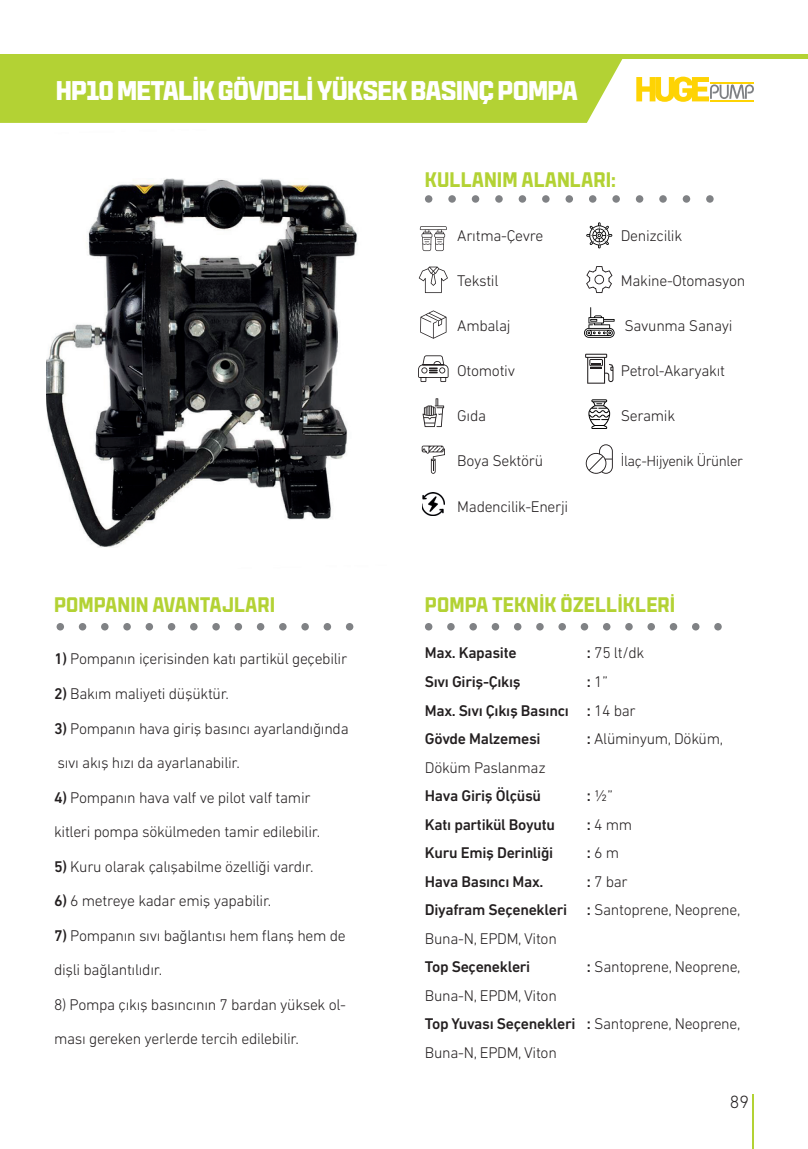
<style>
.page{position:relative;width:808px;height:1149px;background:#fff}
.page>*{position:absolute;margin:0;border:0;box-sizing:border-box;transform-origin:0 0}
.t1{font:600 27px "Cutmark";letter-spacing:-.03em;color:#fff}
.t2{font:500 21px "Cutmark";color:#b3d234}
.t3{font:300 18px "DIN Next LT Pro";color:#231f20}
.t4{font:300 15.75px/34.5px "DIN Next LT Pro";letter-spacing:-.02em;color:#231f20}
.t5{font:500 15.75px/28.5px "DIN Next LT Pro";letter-spacing:-.02em;color:#231f20}
.t6{font:300 15px "DIN Next LT Pro";letter-spacing:-.03em;color:#231f20}
.s1{font-weight:500}
.s2{font-weight:300}
</style>
<div class="page">
<hr style="left:752px;top:1094px;width:2px;height:54px;background:#b3d234">
<svg style="left:57px;top:623px;width:296px;height:7px"></svg>
<svg style="left:425px;top:623px;width:297px;height:7px"></svg>
<svg style="left:425px;top:195px;width:289px;height:8px"></svg>
<div style="left:0;top:58px;width:624px;height:65px;background:#b3d234"></div>
<svg style="left:636px;top:77px;width:118px;height:25px"></svg>
<hr style="left:710px;top:82px;width:44px;height:2px;background:#fed304">
<hr style="left:710px;top:100px;width:44px;height:1px;background:#fed304">
<hr style="left:0;top:54px;width:808px;height:4px;background:#b3d234">
<img style="left:46px;top:178px;width:312px;height:370px">
<svg style="left:584px;top:307px;width:31px;height:31px"></svg>
<svg style="left:586px;top:266px;width:26px;height:27px"></svg>
<svg style="left:586px;top:222px;width:26px;height:26px"></svg>
<img style="left:422px;top:492px;width:23px;height:23px">
<svg style="left:420px;top:226px;width:27px;height:25px"></svg>
<svg style="left:419px;top:266px;width:29px;height:27px"></svg>
<svg style="left:420px;top:310px;width:26px;height:28px"></svg>
<svg style="left:422px;top:445px;width:23px;height:28px"></svg>
<svg style="left:423px;top:398px;width:21px;height:29px"></svg>
<svg style="left:418px;top:355px;width:30px;height:27px"></svg>
<svg style="left:585px;top:353px;width:28px;height:30px"></svg>
<svg style="left:588px;top:399px;width:22px;height:30px"></svg>
<svg style="left:586px;top:444px;width:27px;height:29px"></svg>
<h1 class="t1" style="left:56px;top:76px;width:524px">HP10 METALİK GÖVDELİ YÜKSEK BASINÇ POMPA</h1>
<h2 class="t2" style="left:425px;top:168px;width:193px">KULLANIM ALANLARI:</h2>
<h2 class="t2" style="left:54px;top:593px;width:223px">POMPANIN AVANTAJLARI</h2>
<p class="t4" style="left:54px;top:641px;width:295px"><span class="s1">1)</span> Pompanın içerisinden katı partikül geçebilir</p>
<p class="t4" style="left:54px;top:676px;width:177px"><span class="s1">2)</span> Bakım maliyeti düşüktür.</p>
<p class="t4" style="left:54px;top:710px;width:296px"><span class="s1">3)</span> Pompanın hava giriş basıncı ayarlandığında sıvı akış hızı da ayarlanabilir.</p>
<p class="t4" style="left:54px;top:779px;width:268px"><span class="s1">4)</span> Pompanın hava valf ve pilot valf tamir kitleri pompa sökülmeden tamir edilebilir.</p>
<p class="t4" style="left:54px;top:848px;width:261px"><span class="s1">5)</span> Kuru olarak çalışabilme özelliği vardır.</p>
<p class="t4" style="left:54px;top:883px;width:219px"><span class="s1">6)</span> 6 metreye kadar emiş yapabilir.</p>
<p class="t4" style="left:54px;top:917px;width:293px"><span class="s1">7)</span> Pompanın sıvı bağlantısı hem flanş hem de dişli bağlantılıdır.</p>
<p class="t4" style="left:54px;top:986px;width:293px">8) Pompa çıkış basıncının 7 bardan yüksek ol&shy;ması gereken yerlerde tercih edilebilir.</p>
<p class="t4" style="left:457px;top:218px;width:88px">Arıtma-Çevre</p>
<p class="t4" style="left:457px;top:263px;width:43px">Tekstil</p>
<p class="t4" style="left:457px;top:308px;width:55px">Ambalaj</p>
<p class="t4" style="left:457px;top:353px;width:59px">Otomotiv</p>
<p class="t4" style="left:457px;top:398px;width:30px">Gıda</p>
<p class="t4" style="left:457px;top:443px;width:87px">Boya Sektörü</p>
<p class="t4" style="left:457px;top:488px;width:112px">Madencilik-Enerji</p>
<p class="t4" style="left:621px;top:218px;width:63px">Denizcilik</p>
<p class="t4" style="left:621px;top:263px;width:126px">Makine-Otomasyon</p>
<p class="t4" style="left:624px;top:308px;width:110px">Savunma Sanayi</p>
<p class="t4" style="left:621px;top:353px;width:106px">Petrol-Akaryakıt</p>
<p class="t4" style="left:621px;top:398px;width:56px">Seramik</p>
<p class="t6" style="left:621px;top:452px;width:124px">İlaç-Hijyenik Ürünler</p>
<h2 class="t2" style="left:425px;top:593px;width:252px">POMPA TEKNİK ÖZELLİKLERİ</h2>
<p class="t5" style="left:425px;top:638px;width:93px">Max. Kapasite</p>
<p class="t4" style="left:587px;top:635px;width:59px"><span class="s1">:</span> 75 lt/dk</p>
<p class="t5" style="left:425px;top:667px;width:97px">Sıvı Giriş-Çıkış</p>
<p class="t5" style="left:425px;top:667px;width:212px;text-indent:162px">: <span class="s2">1”<br></span>Max. Sıvı Çıkış Basıncı : <span class="s2">14 bar<br></span>Gövde Malzemesi</p>
<p class="t4" style="left:587px;top:721px;width:138px"><span class="s1">:</span> Alüminyum, Döküm,</p>
<p class="t4" style="left:425px;top:749px;width:122px">Döküm Paslanmaz</p>
<p class="t5" style="left:425px;top:781px;width:118px">Hava Giriş Ölçüsü</p>
<p class="t4" style="left:587px;top:778px;width:27px"><span class="s1">:</span> ½”</p>
<p class="t5" style="left:425px;top:809px;width:132px">Katı partikül Boyutu</p>
<p class="t4" style="left:587px;top:806px;width:47px"><span class="s1">:</span> 4 mm</p>
<p class="t5" style="left:425px;top:838px;width:130px">Kuru Emiş Derinliği</p>
<p class="t4" style="left:587px;top:835px;width:34px"><span class="s1">:</span> 6 m</p>
<p class="t5" style="left:425px;top:866px;width:120px">Hava Basıncı Max.</p>
<p class="t4" style="left:587px;top:863px;width:42px"><span class="s1">:</span> 7 bar</p>
<p class="t5" style="left:425px;top:895px;width:144px">Diyafram Seçenekleri</p>
<p class="t4" style="left:587px;top:892px;width:155px"><span class="s1">:</span> Santoprene, Neoprene,</p>
<p class="t4" style="left:425px;top:920px;width:133px">Buna-N, EPDM, Viton</p>
<p class="t5" style="left:425px;top:952px;width:107px">Top Seçenekleri</p>
<p class="t4" style="left:587px;top:949px;width:155px"><span class="s1">:</span> Santoprene, Neoprene,</p>
<p class="t4" style="left:425px;top:980px;width:317px;line-height:28.5px">Buna-N, EPDM, Viton<br><span class="s1">Top Yuvası Seçenekleri :</span> Santoprene, Neoprene,<br>Buna-N, EPDM, Viton</p>
<p class="t3" style="left:730px;top:1091px;width:21px">89</p>
</div>
